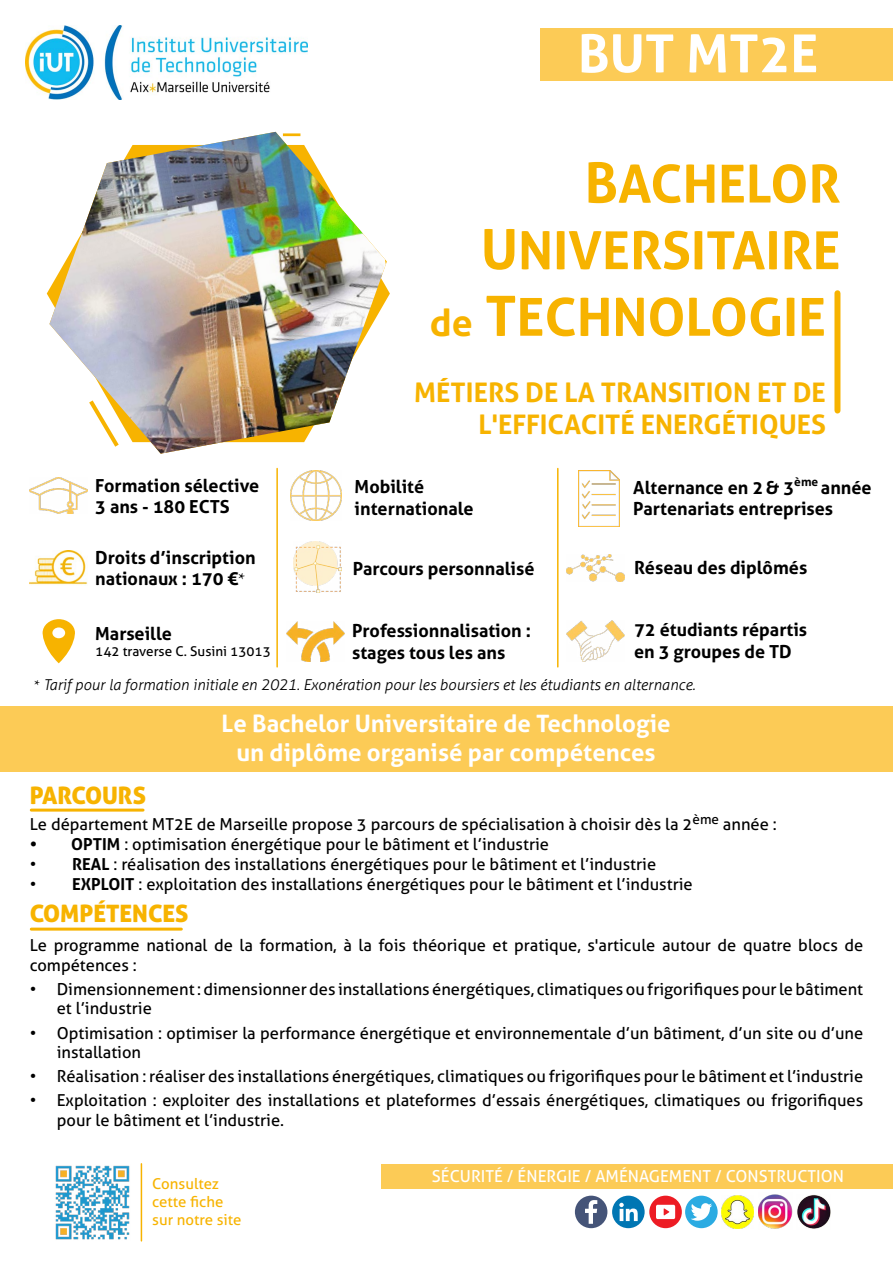
<style>
.page{position:relative;width:893px;height:1263px;background:#fff}
.page>*{position:absolute;margin:0;border:0;box-sizing:border-box;transform-origin:0 0}
.t1{font:700 52.5px/66.6px "Aller";color:#f7b300;text-align:right}
.t2{font:700 52.5px "Aller";color:#fff}
.t3{font:700 27px/32.4px "Aller";color:#f7b300;text-align:right}
.t4{font:700 24px/28.8px "Aller";color:#fff;text-align:center}
.t5{font:24px "Aller Display";color:#f7b300}
.t6{font:700 18px/21.6px "Aller";color:#000}
.t7{font:16.5px/19.8px "Aller";color:#000}
.t8{font:16.5px "Aller";color:#fff}
.t9{font:italic 300 15px "Aller";color:#000}
.t10{font:15px/18px "Aller";color:#f7b300}
.t11{font:13.5px "Aller";color:#000}
.s1{font-size:55.5px}
.s2{font-size:37.5px}
.s3{font-family:"Minion Pro";font-weight:400}
.s4{font-family:"Minion Pro";font-weight:400;font-style:normal}
.s5{font-weight:700}
</style>
<div class="page">
<div style="left:685px;top:1196px;width:33px;height:32px;background:#2babe2;border-radius:50%"></div>
<img style="left:26px;top:26px;width:281px;height:73px">
<div style="left:834px;top:293px;width:6px;height:118px;background:#f7b300"></div>
<img style="left:49px;top:132px;width:337px;height:322px">
<svg style="left:85px;top:396px;width:38px;height:55px"></svg>
<hr style="left:283px;top:133px;width:17px;height:3px;background:#f7b300">
<hr style="left:31px;top:809px;width:112px;height:3px;background:#f7b300">
<img style="left:30px;top:477px;width:58px;height:36px">
<img style="left:30px;top:551px;width:58px;height:34px">
<img style="left:293px;top:541px;width:48px;height:51px">
<img style="left:579px;top:470px;width:41px;height:56px">
<img style="left:287px;top:621px;width:58px;height:40px">
<img style="left:291px;top:470px;width:50px;height:50px">
<img style="left:566px;top:554px;width:58px;height:28px">
<img style="left:566px;top:621px;width:58px;height:41px">
<hr style="left:276px;top:468px;width:2px;height:199px;background:#f7b300">
<hr style="left:557px;top:468px;width:2px;height:199px;background:#f7b300">
<div style="left:0;top:706px;width:893px;height:65px;background:#fccb56"></div>
<div style="left:381px;top:1164px;width:512px;height:24px;background:#fccb56"></div>
<img style="left:55px;top:1165px;width:75px;height:75px">
<hr style="left:141px;top:1164px;width:1px;height:77px;background:#f7b300">
<div style="left:541px;top:28px;width:352px;height:52px;background:#fccb56"></div>
<div style="left:575px;top:1196px;width:32px;height:32px;background:#455478;border-radius:50%"></div>
<svg style="left:585px;top:1200px;width:12px;height:24px"></svg>
<div style="left:612px;top:1196px;width:33px;height:32px;background:#0076b3;border-radius:50%"></div>
<svg style="left:619px;top:1203px;width:19px;height:18px"></svg>
<svg style="left:649px;top:1196px;width:33px;height:32px"></svg>
<svg style="left:691px;top:1203px;width:21px;height:18px"></svg>
<img style="left:721px;top:1195px;width:33px;height:33px">
<img style="left:758px;top:1194px;width:34px;height:35px">
<img style="left:797px;top:1195px;width:33px;height:34px">
<svg style="left:42px;top:619px;width:33px;height:44px"></svg>
<hr style="left:31px;top:927px;width:150px;height:3px;background:#f7b300">
<h1 class="t2" style="left:578px;top:21px;width:242px">BUT MT2E</h1>
<h1 class="t1" style="left:430px;top:150px;width:412px"><span class="s1">B</span>ACHELOR<br><span class="s1">U</span>NIVERSITAIRE <span class="s2">de</span> <span class="s1">T</span>ECHNOLOGIE</h1>
<h2 class="t3" style="left:414px;top:376px;width:413px">MÉTIERS DE LA TRANSITION ET DE<br>L'EFFICACITÉ ENERGÉTIQUES</h2>
<p class="t6" style="left:95px;top:474px;width:165px">Formation sélective<br>3 ans - 180 ECTS</p>
<p class="t6" style="left:95px;top:546px;width:162px">Droits d’inscription nationaux : 170 €<span class="s3">*</span></p>
<p class="t6" style="left:353px;top:557px;width:183px">Parcours personnalisé</p>
<p class="t6" style="left:355px;top:476px;width:121px">Mobilité internationale</p>
<p class="t6" style="left:633px;top:476px;width:240px">Alternance en 2&amp; 3<sup>ème</sup> année<br>Partenariats entreprises</p>
<p class="t6" style="left:634px;top:556px;width:175px">Réseau des diplômés</p>
<p class="t6" style="left:95px;top:622px;width:78px">Marseille</p>
<p class="t11" style="left:95px;top:643px;width:177px">142 traverse C. Susini 13013</p>
<p class="t6" style="left:352px;top:620px;width:180px">Professionnalisation : stages tous les ans</p>
<p class="t6" style="left:634px;top:619px;width:175px">72 étudiants répartis en 3 groupes de TD</p>
<p class="t9" style="left:34px;top:675px;width:663px"><span class="s4">*</span> Tarif pour la formation initiale en 2021. Exonération pour les boursiers et les étudiants en alternance.</p>
<h3 class="t5" style="left:30px;top:780px;width:118px">PARCOURS</h3>
<h3 class="t4" style="left:222px;top:709px;width:450px">Le Bachelor Universitaire de Technologie un diplôme organisé par compétences</h3>
<p class="t7" style="left:30px;top:814px;width:749px">Le département MT2E de Marseille propose 3 parcours de spécialisation à choisir dès la 2<sup>ème</sup> année :</p>
<p class="t7" style="left:30px;top:834px;width:521px"><span class="s5">• OPTIM</span> : optimisation énergétique pour le bâtiment et l’industrie</p>
<p class="t7" style="left:30px;top:854px;width:628px">• <span class="s5">REAL</span> : réalisation des installations énergétiques pour le bâtiment et l’industrie</p>
<p class="t7" style="left:30px;top:874px;width:664px">• <span class="s5">EXPLOIT</span> : exploitation des installations énergétiques pour le bâtiment et l’industrie</p>
<h3 class="t5" style="left:30px;top:898px;width:161px">COMPÉTENCES</h3>
<p class="t7" style="left:30px;top:935px;width:835px">Le programme national de la formation, à la fois théorique et pratique, s'articule autour de quatre blocs de compétences :</p>
<p class="t7" style="left:57px;top:979px;width:808px;text-indent:-27px">• Dimensionnement : dimensionner des installations énergétiques, climatiques ou frigorifiques pour le bâtiment et l’industrie</p>
<p class="t7" style="left:57px;top:1023px;width:808px;text-indent:-27px">• Optimisation : optimiser la performance énergétique et environnementale d’un bâtiment, d’un site ou d’une installation</p>
<p class="t7" style="left:30px;top:1066px;width:835px">• Réalisation : réaliser des installations énergétiques, climatiques ou frigorifiques pour le bâtiment et l’industrie</p>
<p class="t7" style="left:57px;top:1090px;width:808px;text-indent:-27px">• Exploitation : exploiter des installations et plateformes d’essais énergétiques, climatiques ou frigorifiques pour le bâtiment et l’industrie.</p>
<p class="t10" style="left:152px;top:1174px;width:91px">Consultez cette fiche sur notre site</p>
<p class="t8" style="left:432px;top:1166px;width:414px">SÉCURITÉ / ÉNERGIE / AMÉNAGEMENT / CONSTRUCTION</p>
</div>
